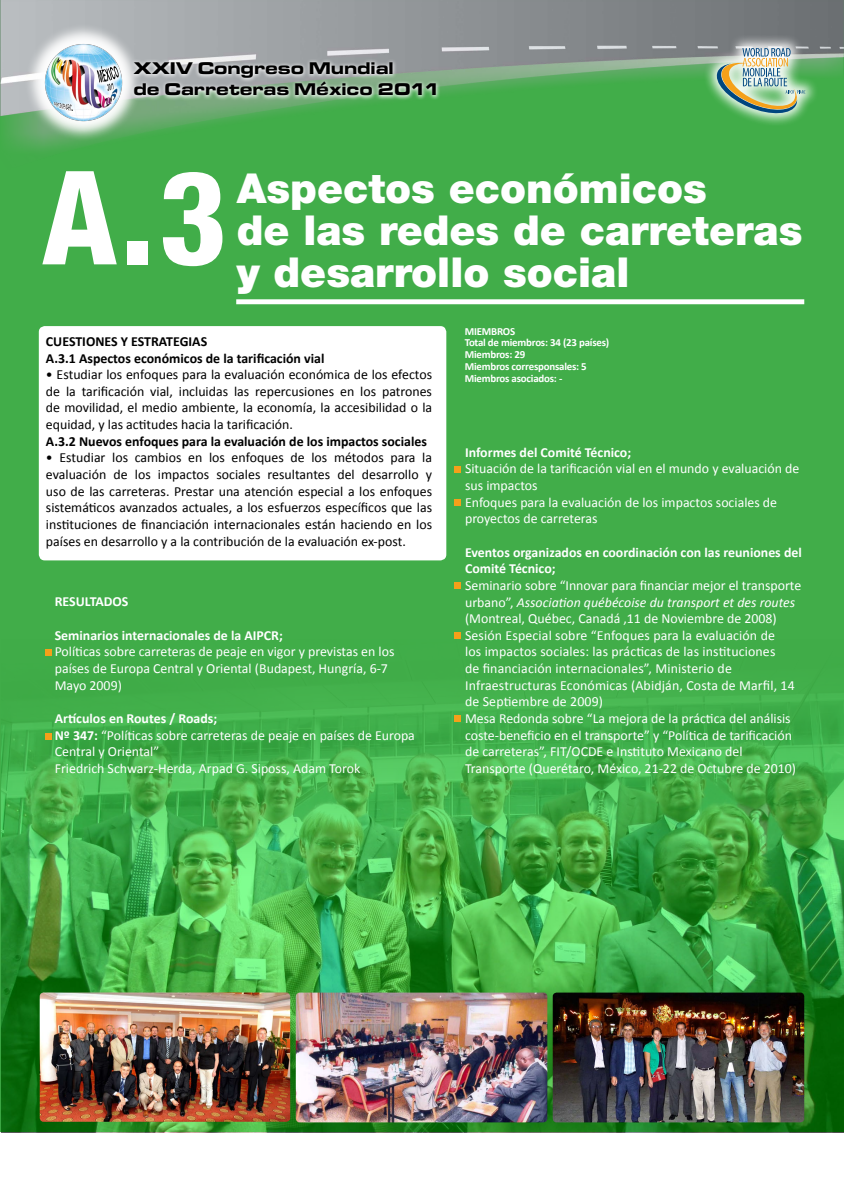
<style>
.page{position:relative;width:844px;height:1191px;background:#fff}
.page>*{position:absolute;margin:0;border:0;box-sizing:border-box;transform-origin:0 0}
.t1{font:800 condensed 130.38px "Helvetica Neue";color:#fff}
.t2{font:900 41.3px/42.2px "Helvetica Neue";color:#fff}
.t3{font:17.57px/21.1px "Microgramma D Bold Exte";letter-spacing:.03em;color:#000}
.t4{font:13.86px/16.7px "Calibri";color:#fff}
.t5{font:13.86px/16.7px "Calibri";color:#000}
.t6{font:700 13.86px/16.7px "Calibri";color:#000}
.t7{font:700 13.86px "Calibri";color:#fff}
.t8{font:700 10.88px/11.9px "Calibri";letter-spacing:-.02em;color:#fff}
.s1{font-weight:700}
.s2{font-style:italic}
</style>
<div class="page">
<div style="left:0;top:0;width:843px;height:1131px;background:#41ad49"></div>
<img style="left:1px;top:0;width:842px;height:147px">
<img style="left:1px;top:632px;width:842px;height:500px">
<div style="left:23px;top:22px;width:157px;height:156px;background:#fff;opacity:.97"></div>
<img style="left:33px;top:31px;width:101px;height:102px">
<svg style="left:54px;top:102px;width:19px;height:9px"></svg>
<svg style="left:97px;top:66px;width:22px;height:25px"></svg>
<div style="left:701px;top:33px;width:128px;height:104px;background:#fff;opacity:.94"></div>
<svg style="left:713px;top:48px;width:92px;height:68px;background:#a1bd9e"></svg>
<div style="left:129px;top:57px;width:371px;height:56px;background:#fff;opacity:.95"></div>
<div style="left:39px;top:326px;width:407px;height:234px;background:#fff;border-radius:6px"></div>
<div style="left:236px;top:299px;width:568px;height:5px;background:#fff"></div>
<img style="left:296px;top:992px;width:251px;height:130px">
<img style="left:552px;top:992px;width:252px;height:130px">
<img style="left:40px;top:992px;width:250px;height:129px">
<svg style="left:454px;top:466px;width:6px;height:6px"></svg>
<svg style="left:454px;top:499px;width:6px;height:6px"></svg>
<svg style="left:454px;top:583px;width:6px;height:6px"></svg>
<svg style="left:454px;top:632px;width:6px;height:6px"></svg>
<div style="left:454px;top:715px;width:6px;height:7px;background:#f5a01a"></div>
<svg style="left:45px;top:649px;width:6px;height:6px"></svg>
<svg style="left:45px;top:733px;width:6px;height:6px"></svg>
<p class="t3" style="left:134px;top:57px;width:308px">XXIV Congreso Mundial<br>de Carreteras México 2011</p>
<p class="t1" style="left:42px;top:137px;width:186px">A.3</p>
<p class="t2" style="left:237px;top:167px;width:567px">Aspectos económicos<br>de las redes de carreteras y desarrollo social</p>
<p class="t8" style="left:464px;top:324px;width:146px">MIEMBROS<br>Total de miembros: 34 (23 países)<br>Miembros: 29<br>Miembros corresponsales: 5<br>Miembros asociados: -</p>
<p class="t6" style="left:46px;top:332px;width:280px">CUESTIONES Y ESTRATEGIAS<br>A.3.1 Aspectos económicos de la tarificación vial</p>
<p class="t5" style="left:46px;top:365px;width:387px">• Estudiar los enfoques para la evaluación económica de los efectos de la tarificación vial, incluidas las repercusiones en los patrones de movilidad, el medio ambiente, la economía, la accesibilidad o la equidad, y las actitudes hacia la tarificación.<br><span class="s1">A.3.2 Nuevos enfoques para la evaluación de los impactos sociales</span></p>
<p class="t5" style="left:46px;top:449px;width:387px;text-align:justify">• Estudiar los cambios en los enfoques de los métodos para la evaluación de los impactos sociales resultantes del desarrollo y uso de las carreteras. Prestar una atención especial a los enfoques sistemáticos avanzados actuales, a los esfuerzos específicos que las instituciones de financiación internacionales están haciendo en los países en desarrollo y a la contribución de la evaluación ex-post.</p>
<p class="t4" style="left:465px;top:443px;width:336px"><span class="s1">Informes del Comité Técnico;<br></span>Situación de la tarificación vial en el mundo y evaluación de sus impactos<br>Enfoques para la evaluación de los impactos sociales de proyectos de carreteras</p>
<p class="t4" style="left:465px;top:543px;width:338px"><span class="s1">Eventos organizados en coordinación con las reuniones del Comité Técnico;<br></span>Seminario sobre “Innovar para financiar mejor el transporte urbano”, <span class="s2">Association québécoise du transport et des routes </span>(Montreal, Québec, Canadá ,11 de Noviembre de 2008)<br>Sesión Especial sobre “Enfoques para la evaluación de<br>los impactos sociales: las prácticas de las instituciones<br>de financiación internacionales”, Ministerio de Infraestructuras Económicas (Abidján, Costa de Marfil, 14 de Septiembre de 2009)<br>Mesa Redonda sobre “La mejora de la práctica del análisis coste-beneficio en el transporte” y “Política de tarificación de carreteras”, FIT/OCDE e Instituto Mexicano del Transporte (Querétaro, México, 21-22 de Octubre de 2010)</p>
<p class="t7" style="left:55px;top:593px;width:75px">RESULTADOS</p>
<p class="t4" style="left:55px;top:626px;width:341px"><span class="s1">Seminarios internacionales de la AIPCR;<br></span>Políticas sobre carreteras de peaje en vigor y previstas en los países de Europa Central y Oriental (Budapest, Hungría, 6-7<br>Mayo 2009)</p>
<p class="t4" style="left:55px;top:709px;width:361px"><span class="s1">Artículos en Routes / Roads;<br>Nº 347:</span> “Políticas sobre carreteras de peaje en países de Europa Central y Oriental”<br>Friedrich Schwarz-Herda, Arpad G. Siposs, Adam Torok</p>
</div>
